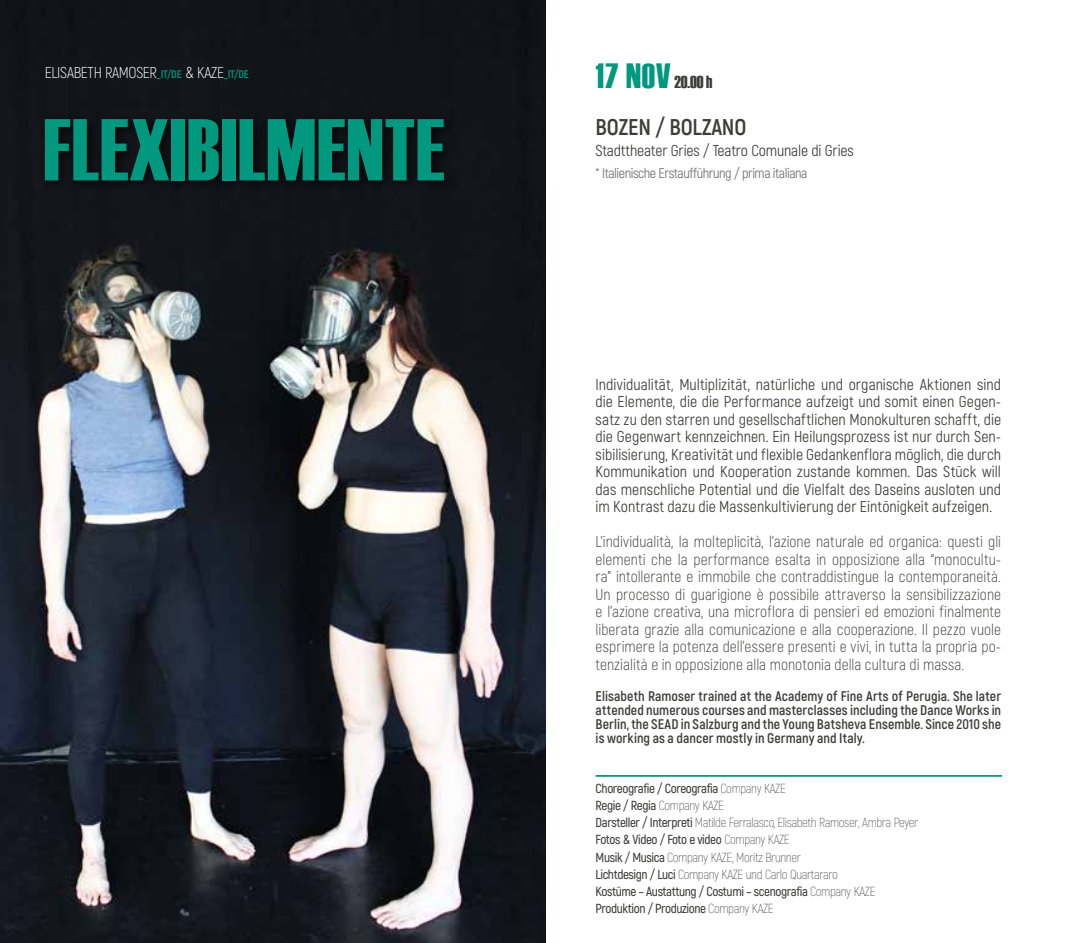
<style>
.page{position:relative;width:1092px;height:943px;background:#fff}
.page>*{position:absolute;margin:0;border:0;box-sizing:border-box;transform-origin:0 0}
.t1{font:87.5px "Haettenschweiler";letter-spacing:.01em;color:#00987e}
.t2{font:700 22.75px "Akrobat";letter-spacing:-.01em;color:#3c3c3b}
.t3{font:17.5px "Haettenschweiler";color:#3c3c3b}
.t4{font:15.75px/17.5px "Akrobat";color:#3c3c3b;text-align:justify}
.t5{font:300 15.75px/17.5px "Akrobat";letter-spacing:.005em;color:#3c3c3b;text-align:justify}
.t6{font:300 15.75px "Akrobat";letter-spacing:-.02em;color:#fff}
.t7{font:700 14px/14px "Akrobat";letter-spacing:.005em;color:#3c3c3b;text-align:justify}
.t8{font:14px "Akrobat";letter-spacing:-.03em;color:#706f6f}
.t9{font:600 13.12px/17.2px "Akrobat";letter-spacing:-.03em;color:#3c3c3b}
.s1{font-weight:700;font-size:11.03px;color:#00987e}
.s2{font-size:35px;color:#00987e}
.s3{font-weight:200}
</style>
<div class="page">
<img style="left:0;top:0;width:546px;height:943px">
<div style="left:37px;top:112px;width:421px;height:82px;background:#0b0c10"></div>
<hr style="left:595px;top:775px;width:407px;height:1px;background:#00987e">
<p class="t6" style="left:45px;top:63px;width:206px">ELISABETH RAMOSER<span class="s1">_IT/DE</span> &amp; KAZE<span class="s1">_IT/DE</span></p>
<h1 class="t1" style="left:43px;top:90px;width:402px">FLEXIBILMENTE</h1>
<p class="t3" style="left:595px;top:70px;width:118px"><span class="s2">17 NOV</span> 20.00 h</p>
<h2 class="t2" style="left:595px;top:113px;width:152px">BOZEN / BOLZANO</h2>
<p class="t4" style="left:595px;top:142px;width:260px">Stadttheater Gries / Teatro Comunale di Gries</p>
<p class="t8" style="left:595px;top:164px;width:213px">* Italienische Erstaufführung / prima italiana</p>
<p class="t4" style="left:595px;top:375px;width:407px">Individualität, Multiplizität, natürliche und organische Aktionen sind die Elemente, die die Performance aufzeigt und somit einen Gegen&shy;satz zu den starren und gesellschaftlichen Monokulturen schafft, die die Gegenwart kennzeichnen. Ein Heilungsprozess ist nur durch Sen&shy;sibilisierung, Kreativität und flexible Gedankenflora möglich, die durch Kommunikation und Kooperation zustande kommen. Das Stück will das menschliche Potential und die Vielfalt des Daseins ausloten und im Kontrast dazu die Massenkultivierung der Eintönigkeit aufzeigen.</p>
<p class="t5" style="left:595px;top:533px;width:407px">L’individualità, la molteplicità, l’azione naturale ed organica: questi gli elementi che la performance esalta in opposizione alla “monocultu&shy;ra” intollerante e immobile che contraddistingue la contemporaneità.<br>Un processo di guarigione è possibile attraverso la sensibilizzazione e l’azione creativa, una microflora di pensieri ed emozioni finalmente liberata grazie alla comunicazione e alla cooperazione. Il pezzo vuole esprimere la potenza dell’essere presenti e vivi, in tutta la propria po&shy;tenzialità e in opposizione alla monotonia della cultura di massa.</p>
<p class="t7" style="left:595px;top:689px;width:407px">Elisabeth Ramoser trained at the Academy of Fine Arts of Perugia. She later attended numerous courses and masterclasses including the Dance Works in Berlin, the SEAD in Salzburg and the Young Batsheva Ensemble. Since 2010 she is working as a dancer mostly in Germany and Italy.</p>
<p class="t9" style="left:595px;top:779px;width:324px">Choreografie / Coreografia <span class="s3">Company KAZE<br></span>Regie / Regia <span class="s3">Company KAZE<br></span>Darsteller / Interpreti <span class="s3">Matilde Ferralasco, Elisabeth Ramoser, Ambra Peyer </span>Fotos &amp; Video / Foto e video <span class="s3">Company KAZE<br></span>Musik / Musica <span class="s3">Company KAZE, Moritz Brunner<br></span>Lichtdesign / Luci <span class="s3">Company KAZE und Carlo Quartararo<br></span>Kostüme – Austattung / Costumi – scenografia <span class="s3">Company KAZE </span>Produktion / Produzione <span class="s3">Company KAZE</span></p>
</div>
